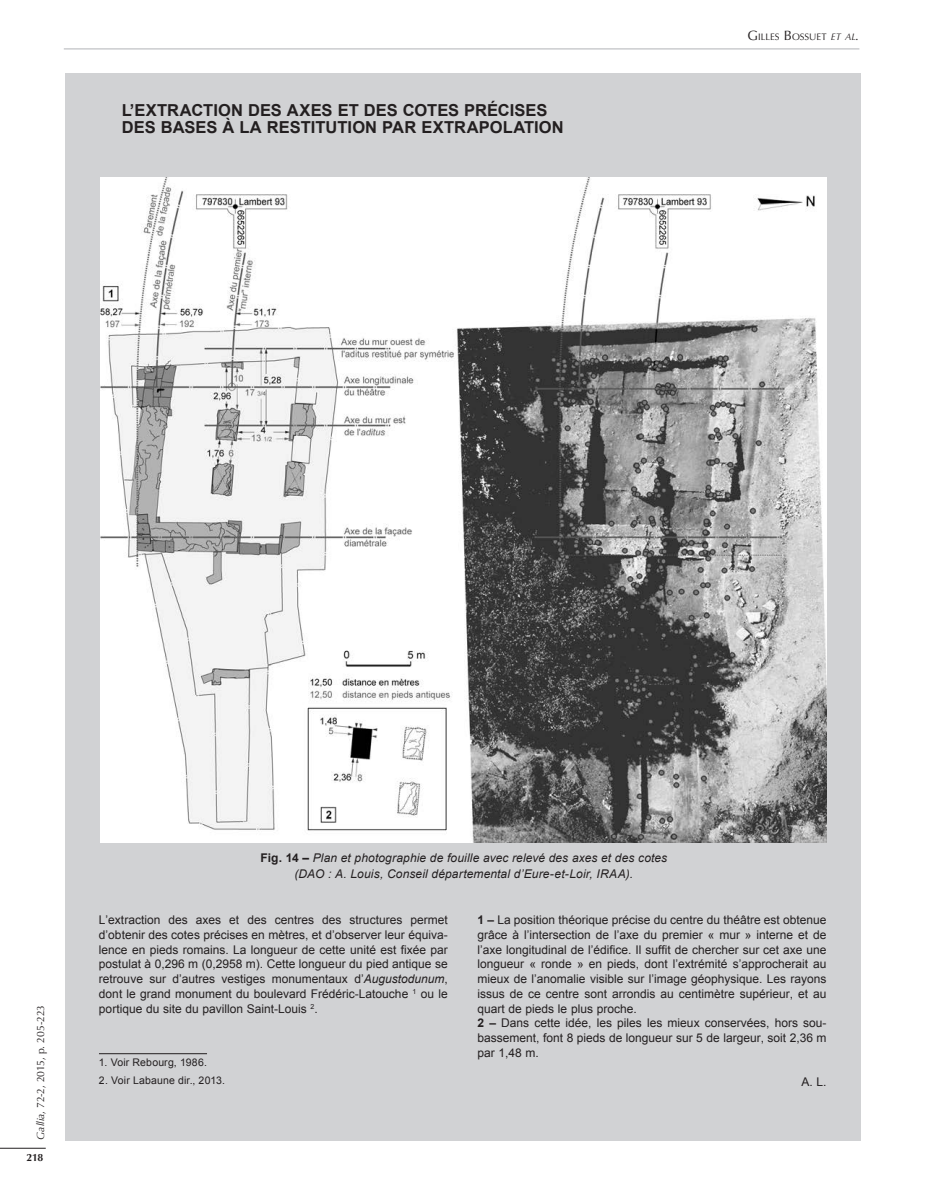
<style>
.page{position:relative;width:936px;height:1191px;background:#fff}
.page>*{position:absolute;margin:0;border:0;box-sizing:border-box;transform-origin:0 0}
.t1{font:700 16.5px/17.2px "Arial";color:#231f20}
.t2{font:12px/14.7px "Arial";color:#231f20;text-align:justify}
.t3{font:italic 12px/16.5px "Arial";letter-spacing:.01em;color:#231f20;text-align:center}
.t4{font:10.5px "Arial";letter-spacing:.015em;color:#231f20}
.t5{font:10.5px "Optima LT Std";letter-spacing:-.015em;color:#231f20}
.t6{font:700 10.5px "Optima LT Std";color:#231f20}
.t7{font:9.45px "Optima LT Std";color:#231f20}
.s1{font-size:13.5px}
.s2{font-style:italic}
.s3{font-style:italic;font-size:13.5px}
.s4{font-weight:700;font-style:normal}
.s5{font-weight:700}
.s6{font-weight:700;font-style:italic}
</style>
<div class="page">
<hr style="left:0;top:1147px;width:46px;height:1px;background:#231f20">
<hr style="left:64px;top:49px;width:795px;height:1px;background:#b2b3b7">
<div style="left:65px;top:73px;width:795px;height:1068px;background:#d1d2d4"></div>
<img style="left:101px;top:177px;width:725px;height:665px">
<hr style="left:99px;top:1053px;width:108px;height:1px;background:#231f20">
<h1 class="t1" style="left:122px;top:102px;width:443px">L’EXTRACTION DES AXES ET DES COTES PRÉCISES<br>DES BASES À LA RESTITUTION PAR EXTRAPOLATION</h1>
<p class="t7" style="left:747px;top:31px;width:113px"><span class="s1">G</span>ILLES <span class="s1">B</span>OSSUET <span class="s2">ET AL</span><span class="s3">.</span></p>
<p class="t5" style="left:34px;top:1140px;width:137px;rotate:-90deg"><span class="s2">Gallia</span>, 72-2, 2015, p. 205-223</p>
<p class="t6" style="left:26px;top:1151px;width:19px">218</p>
<p class="t3" style="left:260px;top:849px;width:408px"><span class="s4">Fig. 14 –</span> Plan et photographie de fouille avec relevé des axes et des cotes (DAO : A. Louis, Conseil départemental d’Eure-et-Loir, IRAA).</p>
<p class="t2" style="left:99px;top:913px;width:350px">L’extraction des axes et des centres des structures permet d’obtenir des cotes précises en mètres, et d’observer leur équiva&shy;lence en pieds romains. La longueur de cette unité est fixée par postulat à 0,296 m (0,2958 m). Cette longueur du pied antique se retrouve sur d’autres vestiges monumentaux d’<span class="s2">Augustodunum</span>, dont le grand monument du boulevard Frédéric-Latouche <sup>1</sup> ou le portique du site du pavillon Saint-Louis <sup>2</sup>.</p>
<p class="t4" style="left:99px;top:1055px;width:110px">1. Voir Rebourg, 1986.</p>
<p class="t4" style="left:99px;top:1073px;width:127px">2. Voir Labaune dir., 2013.</p>
<p class="t2" style="left:477px;top:913px;width:350px;text-align:left"><span class="s5">1</span> <span class="s6">–</span> La position théorique précise du centre du théâtre est obtenue grâce à l’intersection de l’axe du premier « mur » interne et de l’axe longitudinal de l’édifice. Il suffit de chercher sur cet axe une longueur « ronde » en pieds, dont l’extrémité s’approcherait au mieux de l’anomalie visible sur l’image géophysique. Les rayons issus de ce centre sont arrondis au centimètre supérieur, et au quart de pieds le plus proche.<br><span class="s5">2</span> <span class="s6">–</span> Dans cette idée, les piles les mieux conservées, hors sou&shy;bassement, font 8 pieds de longueur sur 5 de largeur, soit 2,36 m par 1,48 m.</p>
<p class="t2" style="left:801px;top:1074px;width:27px">A. L.</p>
</div>
